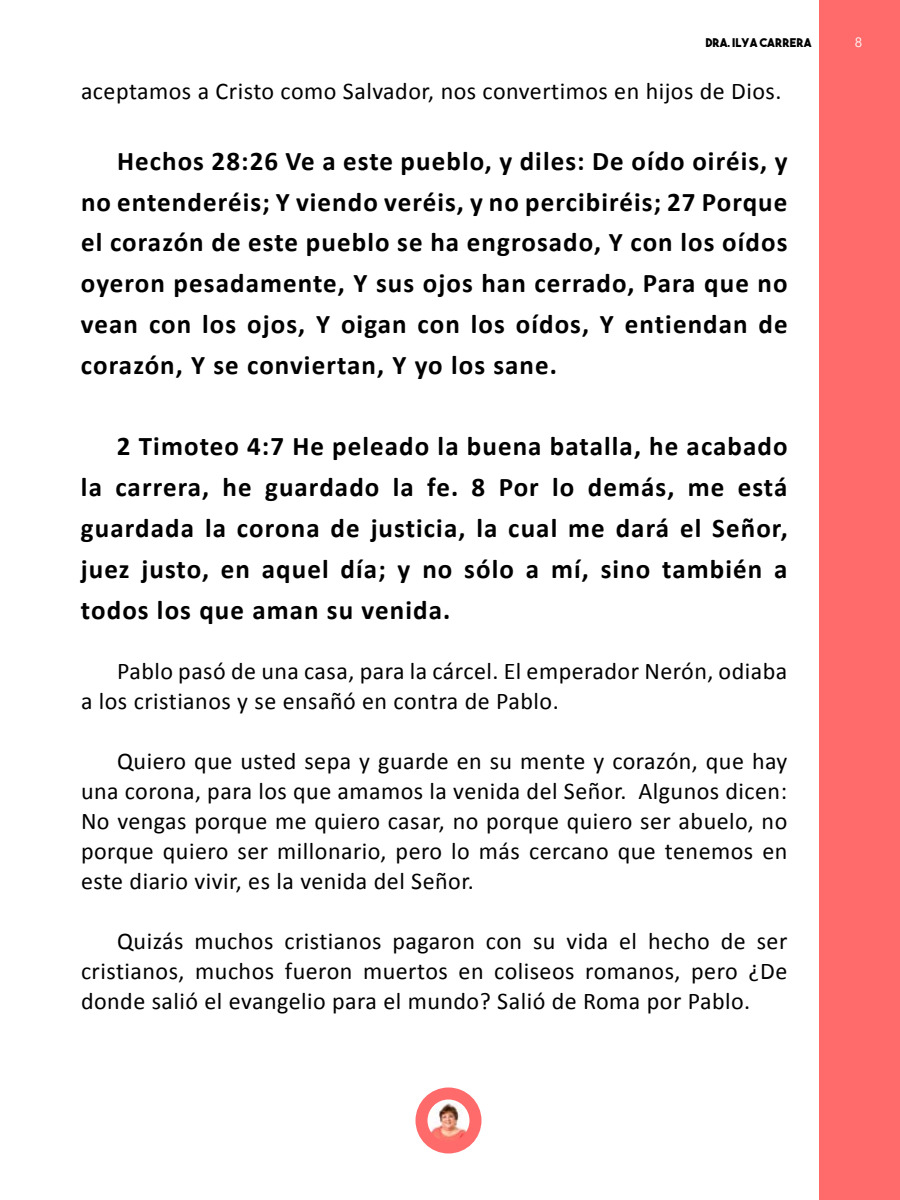
<style>
.page{position:relative;width:900px;height:1200px;background:#fff}
.page>*{position:absolute;margin:0;border:0;box-sizing:border-box;transform-origin:0 0}
.t1{font:700 27px/40.8px "Calibri";letter-spacing:.04em;color:#000;text-align:justify}
.t2{font:24px/30px "Calibri";letter-spacing:.02em;color:#000;text-align:justify}
.t3{font:13.5px "Avenir";color:#fff}
.t4{font:12px "The Bold Font";color:#000}
</style>
<div class="page">
<div style="left:819px;top:0;width:81px;height:1200px;background:#ff6b6b"></div>
<div style="left:416px;top:1088px;width:66px;height:66px;background:#ff6b6b;border-radius:50%"></div>
<img style="left:428px;top:1100px;width:42px;height:41px;border-radius:21px">
<p class="t4" style="left:706px;top:35px;width:107px">DRA. ILYA CARRERA</p>
<p class="t3" style="left:855px;top:35px;width:9px">8</p>
<p class="t2" style="left:81px;top:76px;width:702px">aceptamos a Cristo como Salvador, nos convertimos en hijos de Dios.</p>
<p class="t1" style="left:81px;top:140px;width:708px;text-indent:36px">Hechos 28:26 Ve a este pueblo, y diles: De oído oiréis, y no entenderéis; Y viendo veréis, y no percibiréis; 27 Porque el corazón de este pueblo se ha engrosado, Y con los oídos oyeron pesadamente, Y sus ojos han cerrado, Para que no vean con los ojos, Y oigan con los oídos, Y entiendan de corazón, Y se conviertan, Y yo los sane.</p>
<p class="t1" style="left:81px;top:426px;width:708px;text-indent:36px">2 Timoteo 4:7 He peleado la buena batalla, he acabado la carrera, he guardado la fe. 8 Por lo demás, me está guardada la corona de justicia, la cual me dará el Señor, juez justo, en aquel día; y no sólo a mí, sino también a todos los que aman su venida.</p>
<p class="t2" style="left:81px;top:656px;width:708px;text-indent:36px">Pablo pasó de una casa, para la cárcel. El emperador Nerón, odiaba a los cristianos y se ensañó en contra de Pablo.</p>
<p class="t2" style="left:81px;top:746px;width:708px;text-indent:36px">Quiero que usted sepa y guarde en su mente y corazón, que hay una corona, para los que amamos la venida del Señor. Algunos dicen:<br>No vengas porque me quiero casar, no porque quiero ser abuelo, no porque quiero ser millonario, pero lo más cercano que tenemos en este diario vivir, es la venida del Señor.</p>
<p class="t2" style="left:81px;top:926px;width:708px;text-indent:36px">Quizás muchos cristianos pagaron con su vida el hecho de ser cristianos, muchos fueron muertos en coliseos romanos, pero ¿De donde salió el evangelio para el mundo? Salió de Roma por Pablo.</p>
</div>
